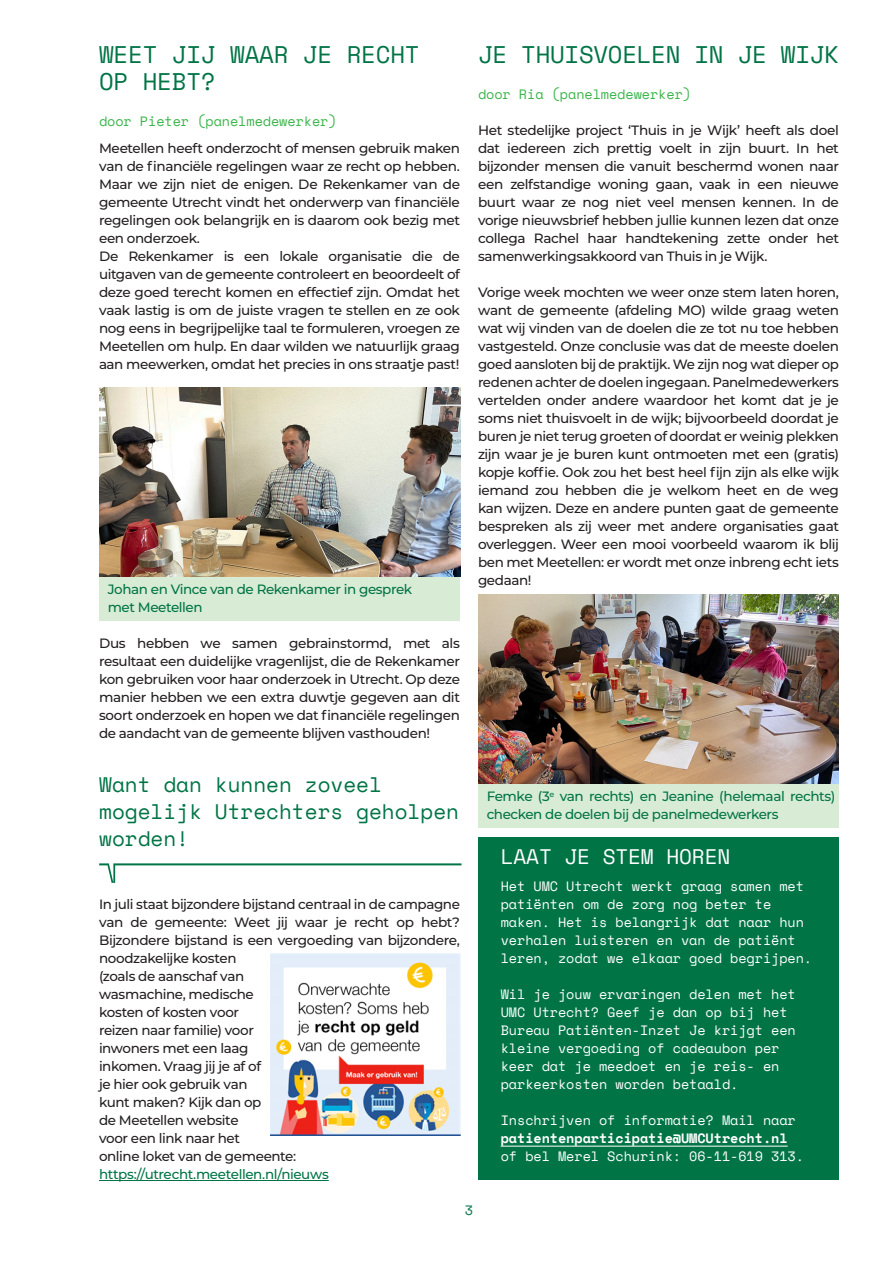
<style>
.page{position:relative;width:893px;height:1263px;background:#fff}
.page>*{position:absolute;margin:0;border:0;box-sizing:border-box;transform-origin:0 0}
.t1{font:24px/27px "Space Mono";letter-spacing:-.005em;color:#017446}
.t2{font:21px/27px "Space Mono";color:#017446}
.H1_Colofon{font:21px "Space Mono";letter-spacing:-.005em;color:#fff}
.Copy{font:500 13.5px/18px "Montserrat";letter-spacing:-.03em;color:#231f20;text-align:justify}
.Credits{font:13.5px/18px "Space Mono";letter-spacing:-.005em;color:#fff}
.Copy-2{font:500 13.5px/18px "Montserrat";letter-spacing:-.03em;color:#017446}
.Credits-2{font:13.5px "Space Mono";letter-spacing:-.005em;color:#3ab54a}
.t3{font:13.5px "Space Mono";color:#017446}
.s1{font-weight:700}
</style>
<div class="page">
<img style="left:270px;top:954px;width:190px;height:182px">
<hr style="left:99px;top:1180px;width:230px;height:1px;background:#017446">
<div style="left:99px;top:576px;width:361px;height:45px;background:#d8ebd4"></div>
<img style="left:99px;top:387px;width:361px;height:189px">
<svg style="left:99px;top:863px;width:362px;height:20px"></svg>
<div style="left:478px;top:783px;width:361px;height:45px;background:#d8ebd4"></div>
<img style="left:478px;top:594px;width:361px;height:189px">
<div style="left:478px;top:837px;width:361px;height:342px;background:#017446"></div>
<hr style="left:501px;top:1146px;width:287px;height:1px;background:#fff">
<h1 class="t1" style="left:99px;top:40px;width:322px">WEET JIJ WAAR JE RECHT<br>OP HEBT?</h1>
<p class="Credits-2" style="left:99px;top:111px;width:239px">door Pieter (panelmedewerker)</p>
<p class="Copy" style="left:99px;top:139px;width:362px">Meetellen heeft onderzocht of mensen gebruik maken van de financiële regelingen waar ze recht op hebben.<br>Maar we zijn niet de enigen. De Rekenkamer van de gemeente Utrecht vindt het onderwerp van financiële regelingen ook belangrijk en is daarom ook bezig met een onderzoek.</p>
<p class="Copy" style="left:99px;top:247px;width:363px">De Rekenkamer is een lokale organisatie die de uitgaven van de gemeente controleert en beoordeelt of deze goed terecht komen en effectief zijn. Omdat het vaak lastig is om de juiste vragen te stellen en ze ook nog eens in begrijpelijke taal te formuleren, vroegen ze Meetellen om hulp. En daar wilden we natuurlijk graag aan meewerken, omdat het precies in ons straatje past!</p>
<p class="Copy-2" style="left:108px;top:580px;width:306px">Johan en Vince van de Rekenkamer in gesprek</p>
<p class="Copy-2" style="left:108px;top:598px;width:96px">met Meetellen</p>
<p class="Copy" style="left:99px;top:634px;width:362px">Dus hebben we samen gebrainstormd, met als resultaat een duidelijke vragenlijst, die de Rekenkamer kon gebruiken voor haar onderzoek in Utrecht. Op deze manier hebben we een extra duwtje gegeven aan dit soort onderzoek en hopen we dat financiële regelingen de aandacht van de gemeente blijven vasthouden!</p>
<p class="t2" style="left:99px;top:770px;width:361px">Want dan kunnen zoveel mogelijk Utrechters geholpen worden!</p>
<p class="Copy" style="left:99px;top:895px;width:362px">In juli staat bijzondere bijstand centraal in de campagne van de gemeente: Weet jij waar je recht op hebt?<br>Bijzondere bijstand is een vergoeding van bijzondere, noodzakelijke kosten</p>
<p class="Copy" style="left:99px;top:967px;width:147px">(zoals de aanschaf van</p>
<p class="Copy" style="left:99px;top:985px;width:156px">wasmachine, medische</p>
<p class="Copy" style="left:99px;top:1003px;width:142px">kosten of kosten voor</p>
<p class="Copy" style="left:99px;top:1021px;width:156px">reizen naar familie) voor</p>
<p class="Copy" style="left:99px;top:1039px;width:151px">inwoners met een laag</p>
<p class="Copy" style="left:99px;top:1057px;width:164px">inkomen. Vraag jij je af of</p>
<p class="Copy" style="left:99px;top:1075px;width:150px">je hier ook gebruik van</p>
<p class="Copy" style="left:99px;top:1093px;width:164px">kunt maken? Kijk dan op</p>
<p class="Copy" style="left:99px;top:1111px;width:141px">de Meetellen website</p>
<p class="Copy" style="left:99px;top:1129px;width:142px">voor een link naar het</p>
<p class="Copy" style="left:99px;top:1147px;width:199px">online loket van de gemeente:</p>
<p class="Copy-2" style="left:99px;top:1165px;width:231px">https://utrecht.meetellen.nl/nieuws</p>
<h1 class="t1" style="left:478px;top:40px;width:362px">JE THUISVOELEN IN JE WIJK</h1>
<p class="Credits-2" style="left:478px;top:84px;width:215px">door Ria (panelmedewerker)</p>
<p class="Copy" style="left:478px;top:121px;width:362px">Het stedelijke project ‘Thuis in je Wijk’ heeft als doel dat iedereen zich prettig voelt in zijn buurt. In het bijzonder mensen die vanuit beschermd wonen naar een zelfstandige woning gaan, vaak in een nieuwe buurt waar ze nog niet veel mensen kennen. In de vorige nieuwsbrief hebben jullie kunnen lezen dat onze collega Rachel haar handtekening zette onder het samenwerkingsakkoord van Thuis in je Wijk.</p>
<p class="Copy" style="left:478px;top:283px;width:362px">Vorige week mochten we weer onze stem laten horen, want de gemeente (afdeling MO) wilde graag weten wat wij vinden van de doelen die ze tot nu toe hebben vastgesteld. Onze conclusie was dat de meeste doelen goed aansloten bij de praktijk. We zijn nog wat dieper op redenen achter de doelen ingegaan. Panelmedewerkers vertelden onder andere waardoor het komt dat je je soms niet thuisvoelt in de wijk; bijvoorbeeld doordat je buren je niet terug groeten of doordat er weinig plekken zijn waar je je buren kunt ontmoeten met een (gratis) kopje koffie. Ook zou het best heel fijn zijn als elke wijk iemand zou hebben die je welkom heet en de weg kan wijzen. Deze en andere punten gaat de gemeente bespreken als zij weer met andere organisaties gaat overleggen. Weer een mooi voorbeeld waarom ik blij ben met Meetellen: er wordt met onze inbreng echt iets gedaan!</p>
<p class="Copy-2" style="left:487px;top:787px;width:350px">Femke (3<sup>e</sup> van rechts) en Jeanine (helemaal rechts) checken de doelen bij de panelmedewerkers</p>
<p class="H1_Colofon" style="left:501px;top:841px;width:231px">LAAT JE STEM HOREN</p>
<p class="Credits" style="left:501px;top:877px;width:313px">Het UMC Utrecht werkt graag samen met patiënten om de zorg nog beter te maken. Het is belangrijk dat naar hun verhalen luisteren en van de patiënt leren, zodat we elkaar goed begrijpen.</p>
<p class="Credits" style="left:501px;top:985px;width:297px">Wil je jouw ervaringen delen met het UMC Utrecht? Geef je dan op bij het Bureau Patiënten-Inzet Je krijgt een kleine vergoeding of cadeaubon per keer dat je meedoet en je reis- en parkeerkosten worden betaald.</p>
<p class="Credits" style="left:501px;top:1111px;width:305px">Inschrijven of informatie? Mail naar <span class="s1">patientenparticipatie@UMCUtrecht.nl </span>of bel Merel Schurink: 06-11-619 313.</p>
<p class="t3" style="left:465px;top:1200px;width:10px">3</p>
</div>
